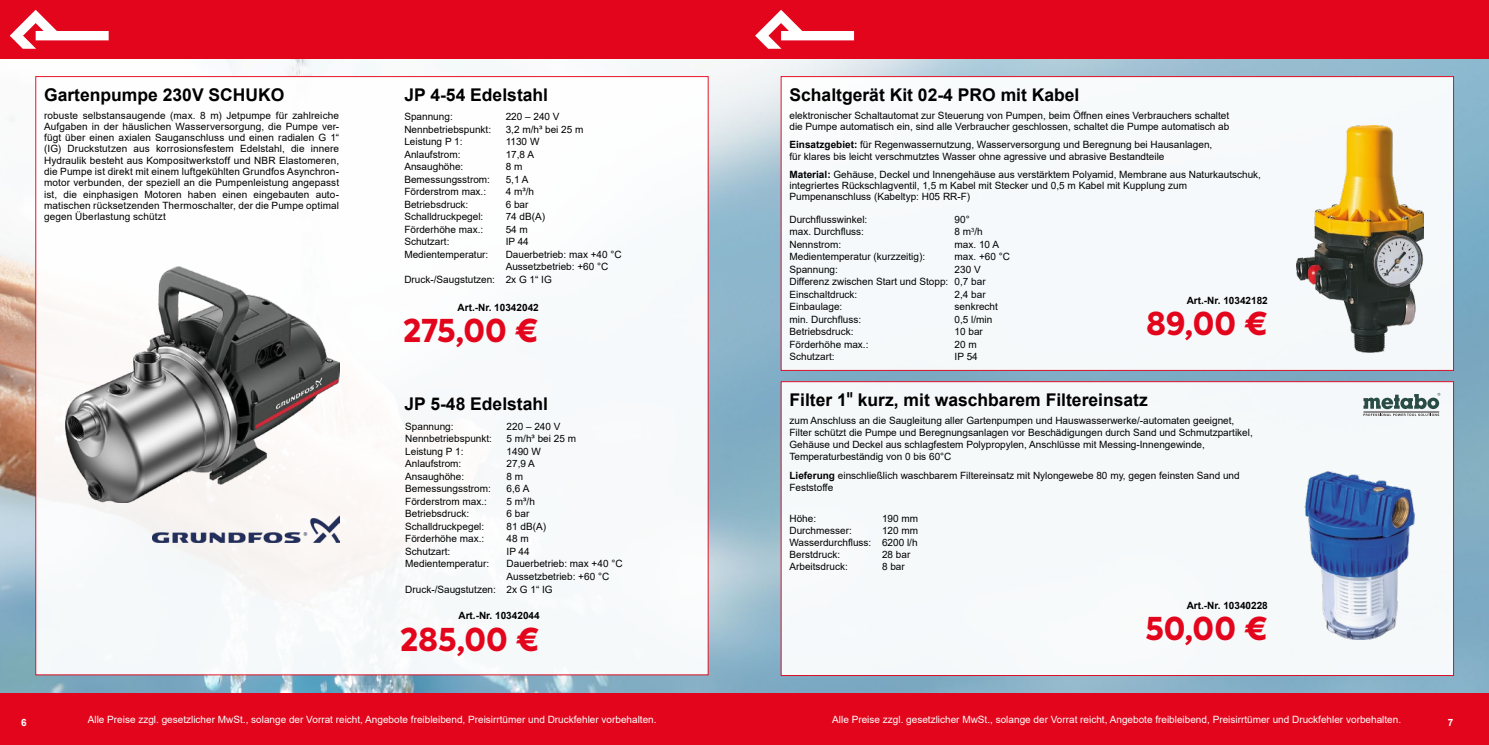
<style>
.page{position:relative;width:1489px;height:745px;background:#fff}
.page>*{position:absolute;margin:0;border:0;box-sizing:border-box;transform-origin:0 0}
.t1{font:800 31.25px "Axiforma";letter-spacing:-.005em;color:#e3051b}
.t2{font:700 17.5px "Arial";color:#000}
.t3{font:10px/11.2px "Arial";color:#000}
.t4{font:10px "Arial";color:#fff}
.t5{font:700 10px "Arial";color:#000}
.t6{font:700 10px "Arial";color:#fff}
.s1{font-weight:700}
.s2{font-family:"Dirty Headline";font-weight:400}
</style>
<div class="page">
<img style="left:0;top:58px;width:1488px;height:635px">
<div style="left:0;top:693px;width:1488px;height:51px;background:#e3051b"></div>
<div style="left:0;top:0;width:750px;height:58px;background:#e3051b"></div>
<svg style="left:10px;top:10px;width:99px;height:39px"></svg>
<div style="left:738px;top:0;width:750px;height:58px;background:#e3051b"></div>
<svg style="left:755px;top:10px;width:99px;height:39px"></svg>
<div style="left:35px;top:76px;width:673px;height:598px;background:#fff;border:1px solid #e3051b"></div>
<img style="left:66px;top:266px;width:273px;height:236px">
<div style="left:780px;top:76px;width:673px;height:294px;background:#f6f9fb;border:1px solid #e3051b"></div>
<div style="left:780px;top:381px;width:673px;height:294px;background:#f6f9fa;border:1px solid #e3051b"></div>
<img style="left:1296px;top:126px;width:127px;height:226px">
<img style="left:152px;top:514px;width:187px;height:28px">
<img style="left:1304px;top:471px;width:110px;height:168px">
<svg style="left:1363px;top:392px;width:77px;height:24px"></svg>
<h2 class="t2" style="left:44px;top:82px;width:242px">Gartenpumpe 230V SCHUKO</h2>
<h2 class="t2" style="left:404px;top:82px;width:145px">JP 4-54 Edelstahl</h2>
<p class="t3" style="left:404px;top:111px;width:50px">Spannung:</p>
<p class="t3" style="left:505px;top:111px;width:55px">220 – 240 V</p>
<p class="t3" style="left:404px;top:123px;width:88px">Nennbetriebspunkt:</p>
<p class="t3" style="left:505px;top:123px;width:79px">3,2 m/h³ bei 25 m</p>
<p class="t3" style="left:404px;top:136px;width:60px">Leistung P 1:</p>
<p class="t3" style="left:505px;top:136px;width:35px">1130 W</p>
<p class="t3" style="left:404px;top:148px;width:58px">Anlaufstrom:</p>
<p class="t3" style="left:505px;top:148px;width:30px">17,8 A</p>
<p class="t3" style="left:404px;top:161px;width:60px">Ansaughöhe:</p>
<p class="t3" style="left:505px;top:161px;width:18px">8 m</p>
<p class="t3" style="left:404px;top:173px;width:87px">Bemessungsstrom:</p>
<p class="t3" style="left:505px;top:173px;width:24px">5,1 A</p>
<p class="t3" style="left:404px;top:186px;width:83px">Förderstrom max.:</p>
<p class="t3" style="left:505px;top:186px;width:30px">4 m³/h</p>
<p class="t3" style="left:404px;top:198px;width:65px">Betriebsdruck:</p>
<p class="t3" style="left:505px;top:198px;width:24px">6 bar</p>
<p class="t3" style="left:404px;top:211px;width:80px">Schalldruckpegel:</p>
<p class="t3" style="left:505px;top:211px;width:41px">74 dB(A)</p>
<p class="t3" style="left:404px;top:223px;width:80px">Förderhöhe max.:</p>
<p class="t3" style="left:505px;top:223px;width:24px">54 m</p>
<p class="t3" style="left:404px;top:236px;width:47px">Schutzart:</p>
<p class="t3" style="left:505px;top:236px;width:25px">IP 44</p>
<p class="t3" style="left:404px;top:248px;width:85px">Medientemperatur:</p>
<p class="t3" style="left:505px;top:248px;width:117px">Dauerbetrieb: max +40 °C</p>
<p class="t3" style="left:505px;top:261px;width:104px">Aussetzbetrieb: +60 °C</p>
<p class="t3" style="left:404px;top:273px;width:149px">Druck-/Saugstutzen: 2x G 1“ IG</p>
<p class="t3" style="left:44px;top:109px;width:296px;text-align:justify">robuste selbstansaugende (max. 8 m) Jetpumpe für zahlreiche Aufgaben in der häuslichen Wasserversorgung, die Pumpe ver&shy;fügt über einen axialen Sauganschluss und einen radialen G 1“ (IG) Druckstutzen aus korrosionsfestem Edelstahl, die innere Hydraulik besteht aus Kompositwerkstoff und NBR Elastomeren, die Pumpe ist direkt mit einem luftgekühlten Grundfos Asynchron&shy;motor verbunden, der speziell an die Pumpenleistung angepasst ist, die einphasigen Motoren haben einen eingebauten auto&shy;matischen rücksetzenden Thermoschalter, der die Pumpe optimal gegen Überlastung schützt</p>
<p class="t5" style="left:457px;top:300px;width:83px">Art.-Nr. 10342042</p>
<h1 class="t1" style="left:403px;top:308px;width:137px">275,00 €</h1>
<h2 class="t2" style="left:404px;top:391px;width:145px">JP 5-48 Edelstahl</h2>
<p class="t3" style="left:405px;top:420px;width:50px">Spannung:</p>
<p class="t3" style="left:506px;top:420px;width:55px">220 – 240 V</p>
<p class="t3" style="left:405px;top:433px;width:88px">Nennbetriebspunkt:</p>
<p class="t3" style="left:506px;top:433px;width:71px">5 m/h³ bei 25 m</p>
<p class="t3" style="left:405px;top:445px;width:60px">Leistung P 1:</p>
<p class="t3" style="left:506px;top:445px;width:36px">1490 W</p>
<p class="t3" style="left:405px;top:458px;width:58px">Anlaufstrom:</p>
<p class="t3" style="left:506px;top:458px;width:30px">27,9 A</p>
<p class="t3" style="left:405px;top:470px;width:60px">Ansaughöhe:</p>
<p class="t3" style="left:506px;top:470px;width:18px">8 m</p>
<p class="t3" style="left:405px;top:483px;width:87px">Bemessungsstrom:</p>
<p class="t3" style="left:506px;top:483px;width:24px">6,6 A</p>
<p class="t3" style="left:405px;top:495px;width:83px">Förderstrom max.:</p>
<p class="t3" style="left:506px;top:495px;width:30px">5 m³/h</p>
<p class="t3" style="left:405px;top:508px;width:65px">Betriebsdruck:</p>
<p class="t3" style="left:506px;top:508px;width:24px">6 bar</p>
<p class="t3" style="left:405px;top:520px;width:80px">Schalldruckpegel:</p>
<p class="t3" style="left:506px;top:520px;width:41px">81 dB(A)</p>
<p class="t3" style="left:405px;top:533px;width:80px">Förderhöhe max.:</p>
<p class="t3" style="left:506px;top:533px;width:24px">48 m</p>
<p class="t3" style="left:405px;top:545px;width:47px">Schutzart:</p>
<p class="t3" style="left:506px;top:545px;width:25px">IP 44</p>
<p class="t3" style="left:405px;top:558px;width:85px">Medientemperatur:</p>
<p class="t3" style="left:506px;top:558px;width:117px">Dauerbetrieb: max +40 °C</p>
<p class="t3" style="left:506px;top:570px;width:104px">Aussetzbetrieb: +60 °C</p>
<p class="t3" style="left:405px;top:583px;width:149px">Druck-/Saugstutzen: 2x G 1“ IG</p>
<p class="t5" style="left:458px;top:608px;width:83px">Art.-Nr. 10342044</p>
<h1 class="t1" style="left:400px;top:617px;width:141px">285,00 €</h1>
<h2 class="t2" style="left:789px;top:82px;width:291px">Schaltgerät Kit 02-4 PRO mit Kabel</h2>
<p class="t3" style="left:789px;top:109px;width:441px">elektronischer Schaltautomat zur Steuerung von Pumpen, beim Öffnen eines Verbrauchers schaltet die Pumpe automatisch ein, sind alle Verbraucher geschlossen, schaltet die Pumpe automatisch ab</p>
<p class="t3" style="left:789px;top:139px;width:424px"><span class="s1">Einsatzgebiet:</span> für Regenwassernutzung, Wasserversorgung und Beregnung bei Hausanlagen, für klares bis leicht verschmutztes Wasser ohne agressive und abrasive Bestandteile</p>
<p class="t3" style="left:789px;top:169px;width:473px"><span class="s1">Material:</span> Gehäuse, Deckel und Innengehäuse aus verstärktem Polyamid, Membrane aus Naturkautschuk, integriertes Rückschlagventil, 1,5 m Kabel mit Stecker und 0,5 m Kabel mit Kupplung zum<br>Pumpenanschluss (Kabeltyp: H05 RR-F)</p>
<p class="t3" style="left:789px;top:213px;width:79px">Durchflusswinkel:</p>
<p class="t3" style="left:954px;top:213px;width:17px">90°</p>
<p class="t3" style="left:789px;top:226px;width:76px">max. Durchfluss:</p>
<p class="t3" style="left:954px;top:226px;width:30px">8 m<sup>3</sup>/h</p>
<p class="t3" style="left:789px;top:238px;width:53px">Nennstrom:</p>
<p class="t3" style="left:954px;top:238px;width:46px">max. 10 A</p>
<p class="t3" style="left:789px;top:251px;width:137px">Medientemperatur (kurzzeitig):</p>
<p class="t3" style="left:954px;top:251px;width:57px">max. +60 °C</p>
<p class="t3" style="left:789px;top:263px;width:50px">Spannung:</p>
<p class="t3" style="left:789px;top:262px;width:198px;line-height:12.5px;text-indent:165px">230 V<br>Differenz zwischen Start und Stopp: 0,7 bar<br>Einschaltdruck:</p>
<p class="t3" style="left:954px;top:288px;width:33px">2,4 bar</p>
<p class="t5" style="left:1186px;top:293px;width:83px">Art.-Nr. 10342182</p>
<h1 class="t1" style="left:1145px;top:301px;width:123px">89,00 €</h1>
<p class="t3" style="left:789px;top:301px;width:54px">Einbaulage:</p>
<p class="t3" style="left:954px;top:301px;width:45px">senkrecht</p>
<p class="t3" style="left:789px;top:313px;width:73px">min. Durchfluss:</p>
<p class="t3" style="left:954px;top:313px;width:39px">0,5 l/min</p>
<p class="t3" style="left:789px;top:326px;width:65px">Betriebsdruck:</p>
<p class="t3" style="left:954px;top:326px;width:30px">10 bar</p>
<p class="t3" style="left:789px;top:338px;width:80px">Förderhöhe max.:</p>
<p class="t3" style="left:954px;top:338px;width:24px">20 m</p>
<p class="t3" style="left:789px;top:351px;width:47px">Schutzart:</p>
<p class="t3" style="left:954px;top:351px;width:25px">IP 54</p>
<h2 class="t2" style="left:789px;top:387px;width:360px">Filter 1<span class="s2">"</span> kurz, mit waschbarem Filtereinsatz</h2>
<p class="t3" style="left:789px;top:414px;width:465px;line-height:12px">zum Anschluss an die Saugleitung aller Gartenpumpen und Hauswasserwerke/-automaten geeignet, Filter schützt die Pumpe und Beregnungsanlagen vor Beschädigungen durch Sand und Schmutzpartikel, Gehäuse und Deckel aus schlagfestem Polypropylen, Anschlüsse mit Messing-Innengewinde, Temperaturbeständig von 0 bis 60°C</p>
<p class="t3" style="left:789px;top:469px;width:452px;line-height:12px"><span class="s1">Lieferung</span> einschließlich waschbarem Filtereinsatz mit Nylongewebe 80 my, gegen feinsten Sand und<br>Feststoffe</p>
<p class="t3" style="left:789px;top:512px;width:28px">Höhe:</p>
<p class="t3" style="left:882px;top:512px;width:38px">190 mm</p>
<p class="t3" style="left:789px;top:524px;width:64px">Durchmesser:</p>
<p class="t3" style="left:789px;top:524px;width:130px;line-height:12px;text-align:justify;text-indent:92px">120 mm Wasserdurchfluss: 6200 l/h Berstdruck:</p>
<p class="t3" style="left:882px;top:548px;width:30px">28 bar</p>
<p class="t3" style="left:789px;top:560px;width:60px">Arbeitsdruck:</p>
<p class="t3" style="left:882px;top:560px;width:24px">8 bar</p>
<p class="t5" style="left:1186px;top:597px;width:83px">Art.-Nr. 10340228</p>
<h1 class="t1" style="left:1145px;top:606px;width:124px">50,00 €</h1>
<p class="t6" style="left:21px;top:715px;width:7px">6</p>
<p class="t4" style="left:88px;top:712px;width:570px">Alle Preise zzgl. gesetzlicher MwSt., solange der Vorrat reicht, Angebote freibleibend, Preisirrtümer und Druckfehler vorbehalten.</p>
<p class="t4" style="left:832px;top:712px;width:570px">Alle Preise zzgl. gesetzlicher MwSt., solange der Vorrat reicht, Angebote freibleibend, Preisirrtümer und Druckfehler vorbehalten.</p>
<p class="t6" style="left:1447px;top:715px;width:7px">7</p>
</div>
